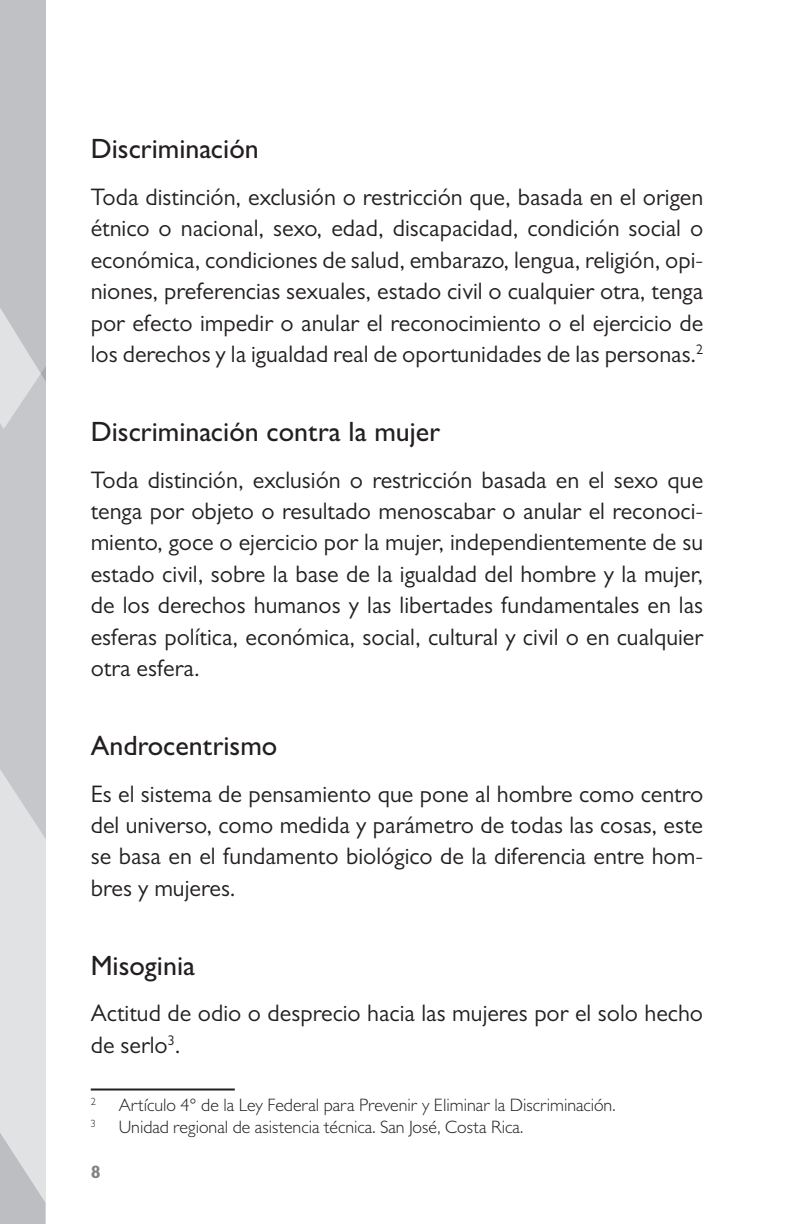
<style>
.page{position:relative;width:794px;height:1224px;background:#fff}
.page>*{position:absolute;margin:0;border:0;box-sizing:border-box;transform-origin:0 0}
.subtitulo{font:500 28px "Gill Sans MT Pro";color:#231f20}
.Texto{font:24px/31.4px "Gill Sans MT Pro";color:#231f20;text-align:justify}
.t1{font:300 18px "Gill Sans MT Pro";color:#231f20}
.t2{font:700 18px "Gill Sans MT Pro";color:#808285}
.t3{font:300 10.4px "Gill Sans MT Pro";color:#231f20}
</style>
<div class="page">
<svg style="left:0;top:0;width:45px;height:1224px;background:#ccced0"></svg>
<hr style="left:91px;top:1089px;width:144px;height:2px;background:#231f20">
<p class="subtitulo" style="left:91px;top:132px;width:170px">Discriminación</p>
<p class="Texto" style="left:91px;top:181px;width:614px">Toda distinción, exclusión o restricción que, basada en el origen étnico o nacional, sexo, edad, discapacidad, condición social o económica, condiciones de salud, embarazo, lengua, religión, opi&shy;niones, preferencias sexuales, estado civil o cualquier otra, tenga por efecto impedir o anular el reconocimiento o el ejercicio de los derechos y la igualdad real de oportunidades de las personas.<sup>2</sup></p>
<p class="subtitulo" style="left:91px;top:415px;width:351px">Discriminación contra la mujer</p>
<p class="Texto" style="left:91px;top:464px;width:614px">Toda distinción, exclusión o restricción basada en el sexo que tenga por objeto o resultado menoscabar o anular el reconoci&shy;miento, goce o ejercicio por la mujer, independientemente de su estado civil, sobre la base de la igualdad del hombre y la mujer, de los derechos humanos y las libertades fundamentales en las esferas política, económica, social, cultural y civil o en cualquier otra esfera.</p>
<p class="subtitulo" style="left:91px;top:729px;width:188px">Androcentrismo</p>
<p class="Texto" style="left:91px;top:778px;width:614px">Es el sistema de pensamiento que pone al hombre como centro del universo, como medida y parámetro de todas las cosas, este se basa en el fundamento biológico de la diferencia entre hom&shy;bres y mujeres.</p>
<p class="subtitulo" style="left:91px;top:949px;width:106px">Misoginia</p>
<p class="Texto" style="left:91px;top:997px;width:614px">Actitud de odio o desprecio hacia las mujeres por el solo hecho de serlo<sup>3</sup>.</p>
<p class="t3" style="left:91px;top:1095px;width:7px">2</p>
<p class="t1" style="left:119px;top:1094px;width:498px">Artículo 4° de la Ley Federal para Prevenir y Eliminar la Discriminación.</p>
<p class="t3" style="left:91px;top:1117px;width:7px">3</p>
<p class="t1" style="left:119px;top:1116px;width:406px">Unidad regional de asistencia técnica. San José, Costa Rica.</p>
<p class="t2" style="left:91px;top:1161px;width:11px">8</p>
</div>
